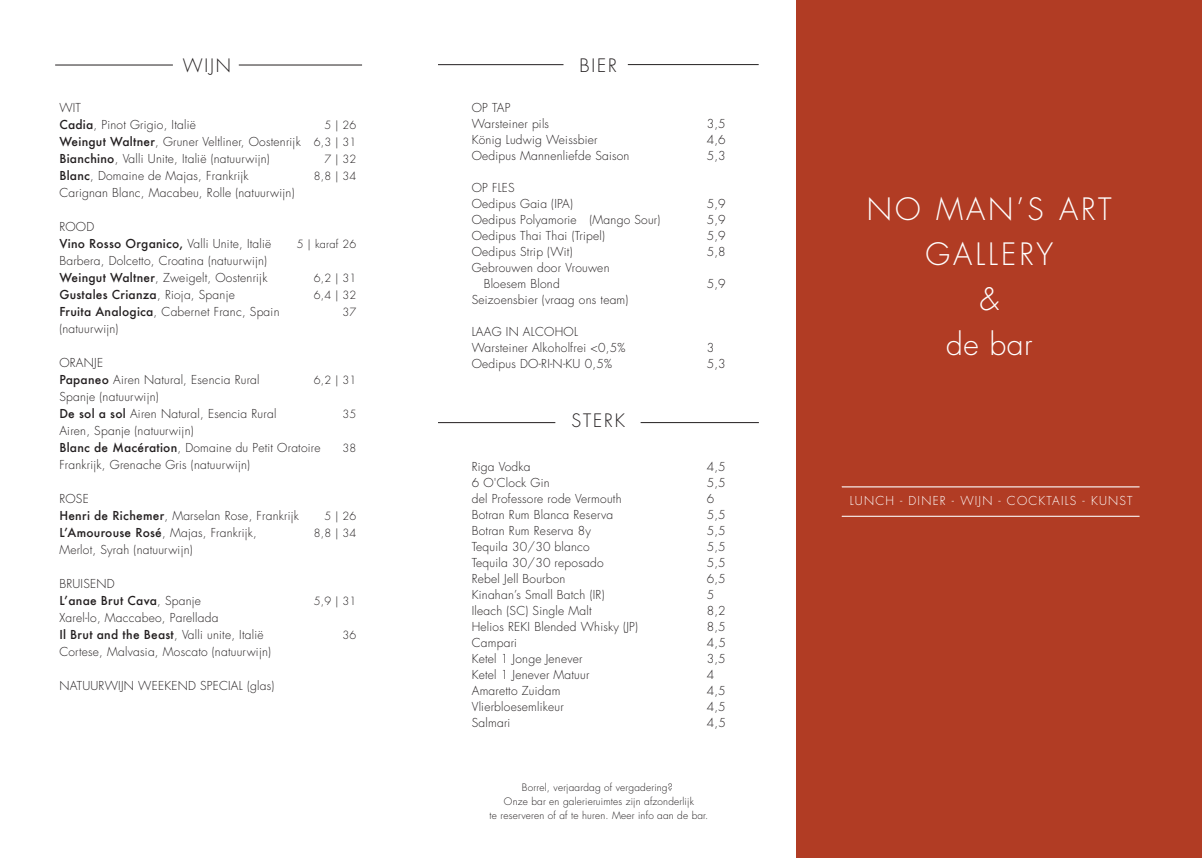
<style>
.page{position:relative;width:1202px;height:859px;background:#fff}
.page>*{position:absolute;margin:0;border:0;box-sizing:border-box;transform-origin:0 0}
.t1{font:300 30px/45px "Futura LT";letter-spacing:.1em;color:#fff;text-align:center}
.t2{font:300 18px "Futura LT";letter-spacing:.1em;color:#231f20}
.t3{font:300 12px/17px "Futura LT";letter-spacing:.02em;color:#231f20}
.t4{font:500 12px "Futura";letter-spacing:.02em;color:#231f20}
.t5{font:300 12px "Futura LT";letter-spacing:.1em;color:#fff}
.t6{font:300 11px/17px "Futura LT";letter-spacing:.02em;color:#231f20;text-align:right}
.t7{font:300 10px/14px "Futura LT";letter-spacing:.02em;color:#231f20;text-align:center}
.s1{font-family:"Futura";font-weight:500}
.s2{font-family:"Futura LT";font-weight:300}
</style>
<div class="page">
<div style="left:797px;top:0;width:405px;height:858px;background:#b13c24"></div>
<hr style="left:842px;top:516px;width:297px;height:1px;background:#fff">
<hr style="left:438px;top:422px;width:117px;height:1px;background:#231f20">
<hr style="left:641px;top:422px;width:118px;height:1px;background:#231f20">
<hr style="left:438px;top:64px;width:125px;height:1px;background:#231f20">
<hr style="left:628px;top:64px;width:131px;height:1px;background:#231f20">
<hr style="left:55px;top:65px;width:118px;height:1px;background:#231f20">
<hr style="left:239px;top:65px;width:123px;height:1px;background:#231f20">
<hr style="left:842px;top:486px;width:297px;height:1px;background:#fff">
<hr style="left:400px;top:0;width:1px;height:859px;background:#1a161a">
<hr style="left:796px;top:0;width:1px;height:859px;background:#1a161a">
<h2 class="t2" style="left:183px;top:54px;width:50px">WIJN</h2>
<p class="t3" style="left:59px;top:100px;width:243px">WIT<br><span class="s1">Cadia</span>, Pinot Grigio, Italië<br><span class="s1">Weingut Waltner</span>, Gruner Veltliner, Oostenrijk <span class="s1">Bianchino</span>, Valli Unite, Italië (natuurwijn)<br><span class="s1">Blanc</span>, Domaine de Majas, Frankrijk<br>Carignan Blanc, Macabeu, Rolle (natuurwijn)</p>
<p class="t3" style="left:59px;top:219px;width:36px">ROOD</p>
<p class="t4" style="left:59px;top:236px;width:213px">Vino Rosso Organico, <span class="s2">Valli Unite, Italië</span></p>
<p class="t3" style="left:59px;top:253px;width:210px">Barbera, Dolcetto, Croatina (natuurwijn)<br><span class="s1">Weingut Waltner</span>, Zweigelt, Oostenrijk</p>
<p class="t4" style="left:59px;top:287px;width:177px">Gustales Crianza<span class="s2">, Rioja, Spanje</span></p>
<p class="t3" style="left:59px;top:304px;width:222px"><span class="s1">Fruita Analogica</span>, Cabernet Franc, Spain (natuurwijn)</p>
<p class="t3" style="left:59px;top:355px;width:263px">ORANJE<br><span class="s1">Papaneo</span> Airen Natural, Esencia Rural<br>Spanje (natuurwijn)<br><span class="s1">De sol a sol</span> Airen Natural, Esencia Rural<br>Airen, Spanje (natuurwijn)<br><span class="s1">Blanc de Macération</span>, Domaine du Petit Oratoire<br>Frankrijk, Grenache Gris (natuurwijn)</p>
<p class="t3" style="left:59px;top:491px;width:241px">ROSE<br><span class="s1">Henri de Richemer</span>, Marselan Rose, Frankrijk<br><span class="s1">LʼAmourouse Rosé</span>, Majas, Frankrijk,<br>Merlot, Syrah (natuurwijn)</p>
<p class="t3" style="left:59px;top:576px;width:57px">BRUISEND</p>
<p class="t4" style="left:59px;top:593px;width:143px">Lʼanae Brut Cava<span class="s2">, Spanje</span></p>
<p class="t3" style="left:59px;top:610px;width:213px">Xarel-lo, Maccabeo, Parellada<br><span class="s1">Il Brut and the Beast</span>, Valli unite, Italië<br>Cortese, Malvasia, Moscato (natuurwijn)</p>
<p class="t3" style="left:59px;top:678px;width:217px">NATUURWIJN WEEKEND SPECIAL (glas)</p>
<p class="t6" style="left:314px;top:117px;width:44px">5 | 26<br>6,3 | 31<br>7 | 32<br>8,8 | 34</p>
<p class="t6" style="left:297px;top:236px;width:61px">5 | karaf 26</p>
<p class="t6" style="left:314px;top:270px;width:44px">6,2 | 31<br>6,4 | 32<br>37</p>
<p class="t6" style="left:314px;top:372px;width:44px">6,2 | 31</p>
<p class="t6" style="left:342px;top:406px;width:15px">35</p>
<p class="t6" style="left:342px;top:440px;width:15px">38</p>
<p class="t6" style="left:314px;top:508px;width:44px">5 | 26<br>8,8 | 34</p>
<p class="t6" style="left:314px;top:593px;width:44px">5,9 | 31</p>
<p class="t6" style="left:342px;top:627px;width:15px">36</p>
<p class="t3" style="left:472px;top:100px;width:79px;line-height:16px">OP TAP<br>Warsteiner pils</p>
<h2 class="t2" style="left:580px;top:54px;width:39px">BIER</h2>
<p class="t3" style="left:707px;top:116px;width:21px">3,5</p>
<p class="t3" style="left:472px;top:132px;width:127px">König Ludwig Weissbier</p>
<p class="t3" style="left:707px;top:132px;width:21px">4,6</p>
<p class="t3" style="left:472px;top:148px;width:159px">Oedipus Mannenliefde Saison</p>
<p class="t3" style="left:707px;top:148px;width:21px">5,3</p>
<p class="t3" style="left:472px;top:180px;width:103px;line-height:16px">OP FLES<br>Oedipus Gaia (IPA)</p>
<p class="t3" style="left:707px;top:196px;width:21px">5,9</p>
<p class="t3" style="left:472px;top:212px;width:190px">Oedipus Polyamorie (Mango Sour)</p>
<p class="t3" style="left:707px;top:212px;width:21px">5,9</p>
<p class="t3" style="left:472px;top:228px;width:135px">Oedipus Thai Thai (Tripel)</p>
<p class="t3" style="left:707px;top:228px;width:21px">5,9</p>
<p class="t3" style="left:472px;top:244px;width:102px">Oedipus Strip (Wit)</p>
<p class="t3" style="left:707px;top:244px;width:21px">5,8</p>
<p class="t3" style="left:484px;top:260px;width:127px;line-height:16px;text-indent:-12px">Gebrouwen door Vrouwen<br>Bloesem Blond</p>
<p class="t3" style="left:707px;top:276px;width:21px">5,9</p>
<p class="t3" style="left:472px;top:292px;width:158px">Seizoensbier (vraag ons team)</p>
<p class="t3" style="left:472px;top:324px;width:155px;line-height:16px">LAAG IN ALCOHOL<br>Warsteiner Alkoholfrei &lt;0,5%</p>
<p class="t3" style="left:707px;top:340px;width:9px">3</p>
<p class="t3" style="left:472px;top:356px;width:142px">Oedipus DO-RI-N-KU 0,5%</p>
<p class="t3" style="left:707px;top:356px;width:21px">5,3</p>
<h2 class="t2" style="left:572px;top:409px;width:55px">STERK</h2>
<p class="t3" style="left:472px;top:458px;width:60px">Riga Vodka</p>
<p class="t3" style="left:707px;top:458px;width:21px">4,5</p>
<p class="t3" style="left:472px;top:474px;width:79px">6 O'Clock Gin</p>
<p class="t3" style="left:707px;top:474px;width:21px">5,5</p>
<p class="t3" style="left:472px;top:490px;width:151px">del Professore rode Vermouth</p>
<p class="t3" style="left:707px;top:490px;width:9px">6</p>
<p class="t3" style="left:472px;top:506px;width:143px">Botran Rum Blanca Reserva</p>
<p class="t3" style="left:707px;top:506px;width:21px">5,5</p>
<p class="t3" style="left:472px;top:522px;width:121px">Botran Rum Reserva 8y</p>
<p class="t3" style="left:707px;top:522px;width:21px">5,5</p>
<p class="t3" style="left:472px;top:538px;width:120px">Tequila 30/30 blanco</p>
<p class="t3" style="left:707px;top:538px;width:21px">5,5</p>
<p class="t3" style="left:472px;top:554px;width:133px">Tequila 30/30 reposado</p>
<p class="t3" style="left:707px;top:554px;width:21px">5,5</p>
<p class="t3" style="left:472px;top:570px;width:95px">Rebel Jell Bourbon</p>
<p class="t3" style="left:707px;top:570px;width:21px">6,5</p>
<p class="t3" style="left:472px;top:586px;width:134px">Kinahan’s Small Batch (IR)</p>
<p class="t3" style="left:707px;top:586px;width:9px">5</p>
<p class="t3" style="left:472px;top:602px;width:121px">Ileach (SC) Single Malt</p>
<p class="t3" style="left:707px;top:602px;width:21px">8,2</p>
<p class="t3" style="left:472px;top:618px;width:168px">Helios REKI Blended Whisky (JP)</p>
<p class="t3" style="left:707px;top:618px;width:21px">8,5</p>
<p class="t3" style="left:472px;top:634px;width:47px">Campari</p>
<p class="t3" style="left:707px;top:634px;width:21px">4,5</p>
<p class="t3" style="left:472px;top:650px;width:112px">Ketel 1 Jonge Jenever</p>
<p class="t3" style="left:707px;top:650px;width:21px">3,5</p>
<p class="t3" style="left:472px;top:666px;width:119px">Ketel 1 Jenever Matuur</p>
<p class="t3" style="left:707px;top:666px;width:9px">4</p>
<p class="t3" style="left:472px;top:682px;width:90px">Amaretto Zuidam</p>
<p class="t3" style="left:707px;top:682px;width:21px">4,5</p>
<p class="t3" style="left:472px;top:698px;width:93px">Vlierbloesemlikeur</p>
<p class="t3" style="left:707px;top:698px;width:21px">4,5</p>
<p class="t3" style="left:472px;top:714px;width:40px">Salmari</p>
<p class="t3" style="left:707px;top:714px;width:21px">4,5</p>
<p class="t7" style="left:490px;top:780px;width:220px">Borrel, verjaardag of vergadering?<br>Onze bar en galerieruimtes zijn afzonderlijk<br>te reserveren of af te huren. Meer info aan de bar.</p>
<h1 class="t1" style="left:867px;top:187px;width:246px">NO MAN’S ART<br>GALLERY<br>&amp;<br>de bar</h1>
<p class="t5" style="left:850px;top:494px;width:284px">LUNCH - DINER - WIJN - COCKTAILS - KUNST</p>
</div>
